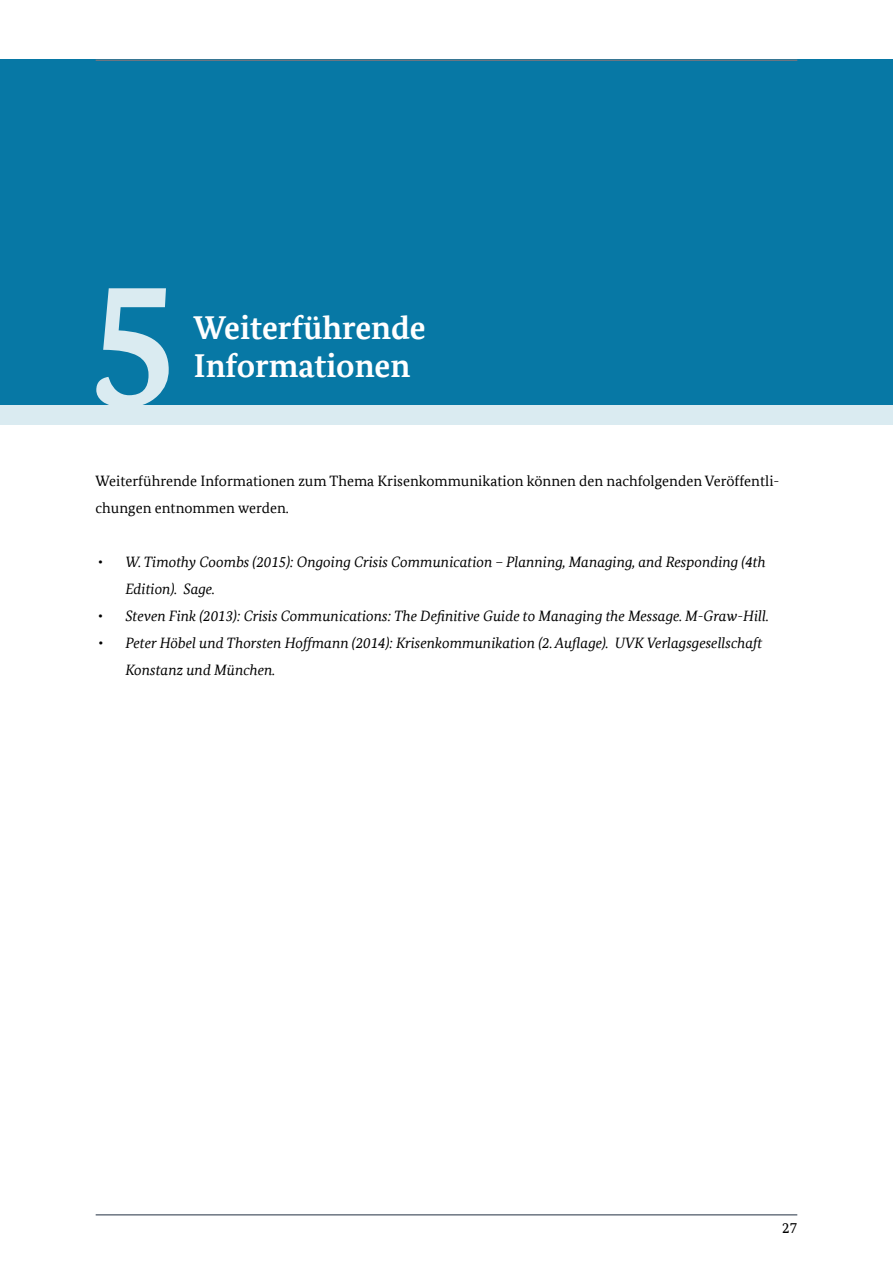
<style>
.page{position:relative;width:893px;height:1263px;background:#fff}
.page>*{position:absolute;margin:0;border:0;box-sizing:border-box;transform-origin:0 0}
.t1{font:700 180px "Bundes Serif Office";color:#daebf1}
.t2{font:700 33px/37.5px "Bundes Serif Office";color:#fff}
.t3{font:italic 15px/27px "Bundes Serif Office";color:#000}
.t4{font:15px/27px "Bundes Serif Office";color:#000}
</style>
<div class="page">
<div style="left:0;top:404px;width:893px;height:21px;background:#daebf1"></div>
<div style="left:0;top:60px;width:893px;height:345px;background:#0778a5"></div>
<hr style="left:96px;top:1214px;width:701px;height:1px;background:#6b7581">
<hr style="left:96px;top:60px;width:701px;height:1px;background:#6b7581">
<h1 class="t1" style="left:89px;top:238px;width:91px">5</h1>
<h2 class="t2" style="left:194px;top:309px;width:233px">Weiterführende<br>Informationen</h2>
<p class="t4" style="left:96px;top:467px;width:685px">Weiterführende Informationen zum Thema Krisenkommunikation können den nachfolgenden Veröffentli&shy;chungen entnommen werden.</p>
<p class="t3" style="left:125px;top:548px;width:642px;text-indent:-27px">• W. Timothy Coombs (2015): Ongoing Crisis Communication – Planning, Managing, and Responding (4th<br>Edition). Sage.</p>
<p class="t3" style="left:98px;top:602px;width:672px">• Steven Fink (2013): Crisis Communications: The Definitive Guide to Managing the Message. M-Graw-Hill.</p>
<p class="t3" style="left:125px;top:629px;width:639px;text-indent:-27px">• Peter Höbel und Thorsten Hoffmann (2014): Krisenkommunikation (2. Auflage). UVK Verlagsgesellschaft<br>Konstanz und München.</p>
<p class="t4" style="left:782px;top:1214px;width:16px">27</p>
</div>
